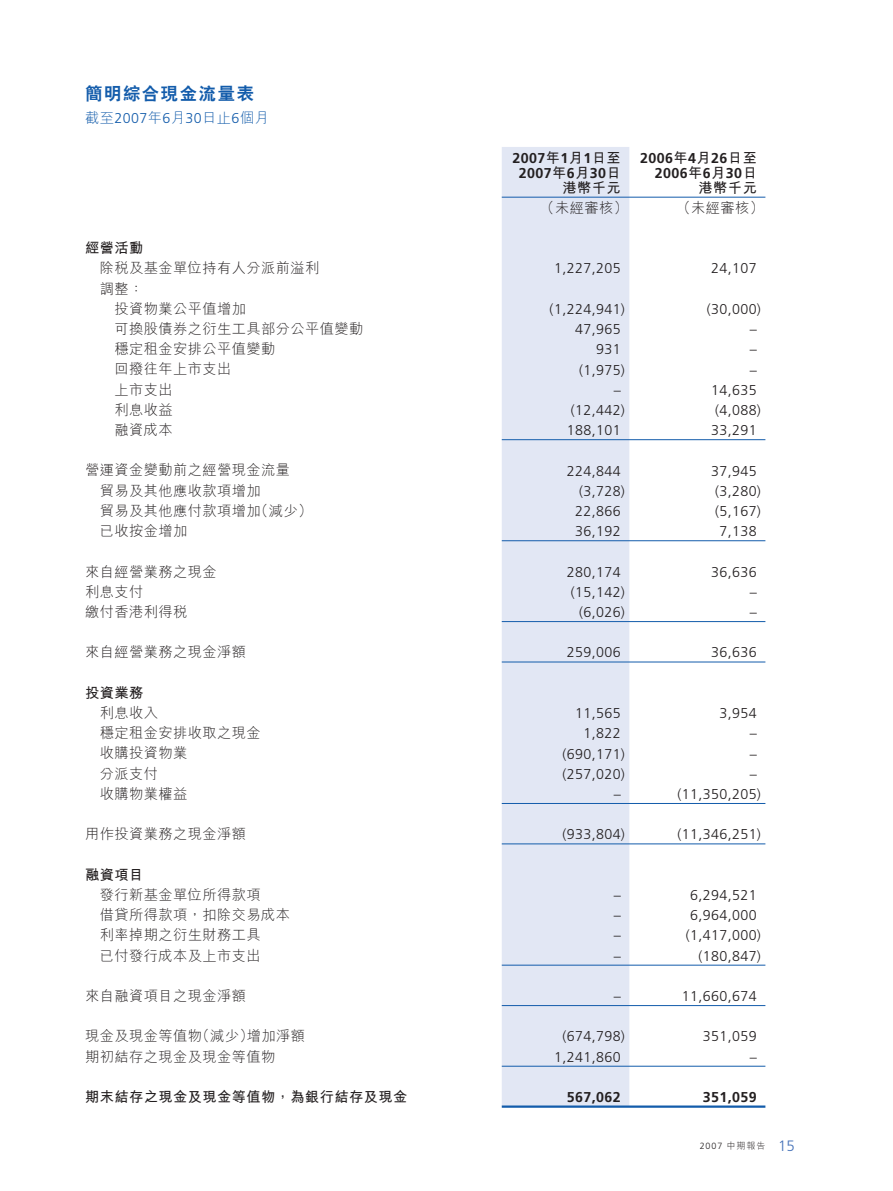
<style>
.page{position:relative;width:893px;height:1191px;background:#fff}
.page>*{position:absolute;margin:0;border:0;box-sizing:border-box;transform-origin:0 0}
.t1{font:17.25px "C Hei 2 HK Xbold B5 pc H";letter-spacing:.1em;color:#135cab}
.t2{font:300 14.25px "Frutiger";letter-spacing:.03em;color:#231f20}
.t3{font:14.25px/20.2px "M Hei HK Light B5 pc H";letter-spacing:.03em;color:#231f20}
.t4{font:700 14.25px/15px "Frutiger";letter-spacing:.03em;color:#231f20;text-align:center}
.t5{font:14.25px "M Hei HK Bold B5 pc H";letter-spacing:.03em;color:#231f20}
.t6{font:14.25px "M Hei HK Light B5 pc H";color:#135cab}
.t7{font:300 9px "Frutiger";color:#231f20}
.s1{font-family:"Frutiger";font-weight:300}
.s2{font-family:"M Hei HK Bold B5 pc H";font-weight:400}
.s3{font-family:"M Hei HK Light B5 pc H";font-weight:400}
.s4{font-size:15px;color:#4471b8}
</style>
<div class="page">
<div style="left:502px;top:147px;width:127px;height:958px;background:#e2e7f4"></div>
<hr style="left:502px;top:1105px;width:255px;height:2px;background:#135cab">
<svg style="left:757px;top:1105px;width:8px;height:2px"></svg>
<hr style="left:502px;top:1065px;width:263px;height:1px;background:#135cab">
<hr style="left:502px;top:1005px;width:263px;height:1px;background:#135cab">
<hr style="left:502px;top:964px;width:263px;height:1px;background:#135cab">
<hr style="left:502px;top:843px;width:263px;height:1px;background:#135cab">
<hr style="left:502px;top:803px;width:263px;height:1px;background:#135cab">
<hr style="left:502px;top:621px;width:263px;height:1px;background:#135cab">
<hr style="left:502px;top:540px;width:263px;height:1px;background:#135cab">
<hr style="left:502px;top:439px;width:263px;height:1px;background:#135cab">
<hr style="left:502px;top:197px;width:263px;height:1px;background:#135cab">
<hr style="left:502px;top:661px;width:255px;height:1px;background:#135cab">
<p class="t1" style="left:85px;top:87px;width:171px">簡明綜合現金流量表</p>
<p class="t6" style="left:85px;top:112px;width:185px">截至<span class="s1">2007</span>年<span class="s1">6</span>月<span class="s1">30</span>日止<span class="s1">6</span>個月</p>
<p class="t4" style="left:512px;top:151px;width:110px">2007<span class="s2">年</span>1<span class="s2">月</span>1<span class="s2">日至<br></span>2007<span class="s2">年</span>6<span class="s2">月</span>30<span class="s2">日</span></p>
<p class="t5" style="left:563px;top:182px;width:60px">港幣千元</p>
<p class="t4" style="left:640px;top:151px;width:118px;text-align:right">2006<span class="s2">年</span>4<span class="s2">月</span>26<span class="s2">日至<br></span>2006<span class="s2">年</span>6<span class="s2">月</span>30<span class="s2">日</span></p>
<p class="t5" style="left:699px;top:182px;width:60px">港幣千元</p>
<p class="t3" style="left:540px;top:199px;width:89px">（未經審核）</p>
<p class="t3" style="left:676px;top:199px;width:89px">（未經審核）</p>
<p class="t5" style="left:85px;top:242px;width:60px">經營活動</p>
<p class="t3" style="left:100px;top:260px;width:221px">除稅及基金單位持有人分派前溢利</p>
<p class="t2" style="left:554px;top:263px;width:68px">1,227,205</p>
<p class="t2" style="left:711px;top:263px;width:47px">24,107</p>
<p class="t3" style="left:114px;top:280px;width:133px;text-indent:-15px">調整：<br>投資物業公平值增加</p>
<p class="t2" style="left:550px;top:303px;width:77px">(1,224,941)</p>
<p class="t2" style="left:707px;top:303px;width:56px">(30,000)</p>
<p class="t3" style="left:114px;top:320px;width:251px">可換股債券之衍生工具部分公平值變動</p>
<p class="t2" style="left:575px;top:323px;width:47px">47,965</p>
<p class="t2" style="left:750px;top:323px;width:9px">–</p>
<p class="t3" style="left:114px;top:341px;width:163px">穩定租金安排公平值變動</p>
<p class="t2" style="left:596px;top:344px;width:26px">931</p>
<p class="t2" style="left:750px;top:344px;width:9px">–</p>
<p class="t3" style="left:114px;top:361px;width:118px">回撥往年上市支出</p>
<p class="t2" style="left:579px;top:364px;width:47px">(1,975)</p>
<p class="t2" style="left:750px;top:364px;width:9px">–</p>
<p class="t3" style="left:114px;top:381px;width:60px">上市支出</p>
<p class="t2" style="left:614px;top:384px;width:9px">–</p>
<p class="t2" style="left:711px;top:384px;width:47px">14,635</p>
<p class="t3" style="left:114px;top:401px;width:60px">利息收益</p>
<p class="t2" style="left:571px;top:404px;width:56px">(12,442)</p>
<p class="t2" style="left:715px;top:404px;width:47px">(4,088)</p>
<p class="t3" style="left:114px;top:421px;width:60px">融資成本</p>
<p class="t2" style="left:567px;top:424px;width:56px">188,101</p>
<p class="t2" style="left:711px;top:424px;width:47px">33,291</p>
<p class="t3" style="left:85px;top:462px;width:207px">營運資金變動前之經營現金流量</p>
<p class="t2" style="left:567px;top:465px;width:56px">224,844</p>
<p class="t2" style="left:711px;top:465px;width:47px">37,945</p>
<p class="t3" style="left:100px;top:482px;width:163px">貿易及其他應收款項增加</p>
<p class="t2" style="left:579px;top:485px;width:47px">(3,728)</p>
<p class="t2" style="left:715px;top:485px;width:47px">(3,280)</p>
<p class="t3" style="left:100px;top:502px;width:214px">貿易及其他應付款項增加（減少）</p>
<p class="t2" style="left:575px;top:505px;width:47px">22,866</p>
<p class="t2" style="left:715px;top:505px;width:47px">(5,167)</p>
<p class="t3" style="left:100px;top:522px;width:89px">已收按金增加</p>
<p class="t2" style="left:575px;top:525px;width:47px">36,192</p>
<p class="t2" style="left:719px;top:525px;width:39px">7,138</p>
<p class="t3" style="left:85px;top:563px;width:133px">來自經營業務之現金</p>
<p class="t2" style="left:567px;top:566px;width:56px">280,174</p>
<p class="t2" style="left:711px;top:566px;width:47px">36,636</p>
<p class="t3" style="left:85px;top:583px;width:60px">利息支付</p>
<p class="t2" style="left:571px;top:586px;width:56px">(15,142)</p>
<p class="t2" style="left:750px;top:586px;width:9px">–</p>
<p class="t3" style="left:85px;top:603px;width:104px">繳付香港利得稅</p>
<p class="t2" style="left:579px;top:606px;width:47px">(6,026)</p>
<p class="t2" style="left:750px;top:606px;width:9px">–</p>
<p class="t3" style="left:85px;top:644px;width:163px">來自經營業務之現金淨額</p>
<p class="t2" style="left:567px;top:647px;width:56px">259,006</p>
<p class="t2" style="left:711px;top:647px;width:47px">36,636</p>
<p class="t5" style="left:85px;top:687px;width:60px">投資業務</p>
<p class="t3" style="left:100px;top:704px;width:60px">利息收入</p>
<p class="t2" style="left:575px;top:707px;width:47px">11,565</p>
<p class="t2" style="left:719px;top:707px;width:39px">3,954</p>
<p class="t3" style="left:100px;top:724px;width:163px">穩定租金安排收取之現金</p>
<p class="t2" style="left:583px;top:727px;width:39px">1,822</p>
<p class="t2" style="left:750px;top:727px;width:9px">–</p>
<p class="t3" style="left:100px;top:745px;width:89px">收購投資物業</p>
<p class="t2" style="left:562px;top:748px;width:64px">(690,171)</p>
<p class="t2" style="left:750px;top:748px;width:9px">–</p>
<p class="t3" style="left:100px;top:765px;width:60px">分派支付</p>
<p class="t2" style="left:562px;top:768px;width:64px">(257,020)</p>
<p class="t2" style="left:750px;top:768px;width:9px">–</p>
<p class="t3" style="left:100px;top:785px;width:89px">收購物業權益</p>
<p class="t2" style="left:614px;top:788px;width:9px">–</p>
<p class="t2" style="left:677px;top:788px;width:85px">(11,350,205)</p>
<p class="t3" style="left:85px;top:825px;width:163px">用作投資業務之現金淨額</p>
<p class="t2" style="left:562px;top:828px;width:64px">(933,804)</p>
<p class="t2" style="left:677px;top:828px;width:85px">(11,346,251)</p>
<p class="t5" style="left:85px;top:869px;width:60px">融資項目</p>
<p class="t3" style="left:100px;top:886px;width:163px">發行新基金單位所得款項</p>
<p class="t2" style="left:614px;top:889px;width:9px">–</p>
<p class="t2" style="left:690px;top:889px;width:68px">6,294,521</p>
<p class="t3" style="left:100px;top:906px;width:192px">借貸所得款項，扣除交易成本</p>
<p class="t2" style="left:614px;top:909px;width:9px">–</p>
<p class="t2" style="left:690px;top:909px;width:68px">6,964,000</p>
<p class="t3" style="left:100px;top:926px;width:163px">利率掉期之衍生財務工具</p>
<p class="t2" style="left:614px;top:929px;width:9px">–</p>
<p class="t2" style="left:686px;top:929px;width:77px">(1,417,000)</p>
<p class="t3" style="left:100px;top:947px;width:163px">已付發行成本及上市支出</p>
<p class="t2" style="left:614px;top:950px;width:9px">–</p>
<p class="t2" style="left:698px;top:950px;width:64px">(180,847)</p>
<p class="t3" style="left:85px;top:987px;width:163px">來自融資項目之現金淨額</p>
<p class="t2" style="left:614px;top:990px;width:9px">–</p>
<p class="t2" style="left:682px;top:990px;width:77px">11,660,674</p>
<p class="t3" style="left:85px;top:1027px;width:222px">現金及現金等值物（減少）增加淨額</p>
<p class="t2" style="left:562px;top:1030px;width:64px">(674,798)</p>
<p class="t2" style="left:703px;top:1030px;width:56px">351,059</p>
<p class="t3" style="left:85px;top:1048px;width:192px">期初結存之現金及現金等值物</p>
<p class="t2" style="left:554px;top:1051px;width:68px">1,241,860</p>
<p class="t2" style="left:750px;top:1051px;width:9px">–</p>
<p class="t5" style="left:85px;top:1091px;width:324px">期末結存之現金及現金等值物，為銀行結存及現金</p>
<p class="t4" style="left:567px;top:1090px;width:56px">567,062</p>
<p class="t4" style="left:703px;top:1090px;width:56px">351,059</p>
<p class="t7" style="left:700px;top:1142px;width:97px">2007 <span class="s3">中期報告</span> <span class="s4">15</span></p>
</div>
